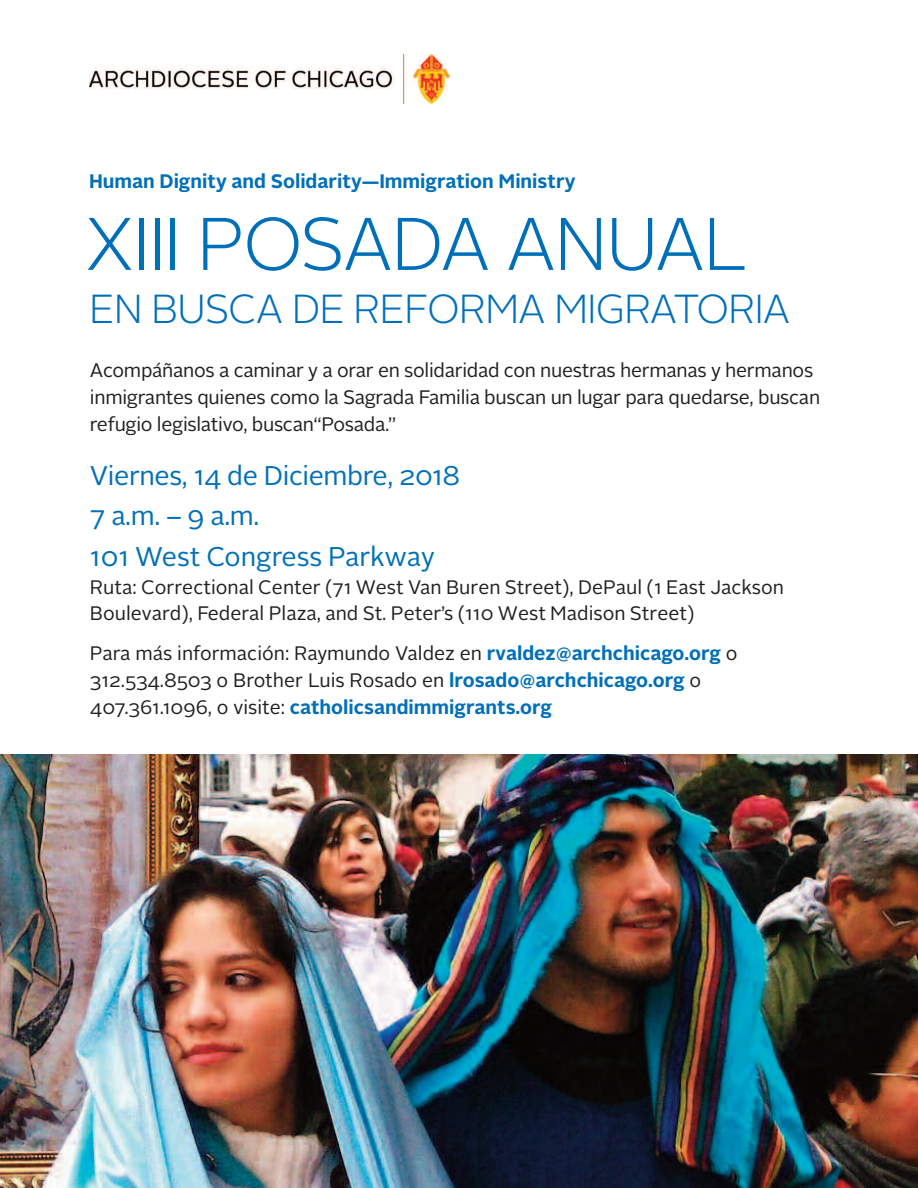
<style>
.page{position:relative;width:918px;height:1188px;background:#fff}
.page>*{position:absolute;margin:0;border:0;box-sizing:border-box;transform-origin:0 0}
.t1{font:300 74.25px "Alright Sans";letter-spacing:-.025em;color:#006fba}
.t2{font:300 40.5px "Alright Sans";letter-spacing:-.025em;color:#006fba}
.t3{font:27px/40.5px "Alright Sans";letter-spacing:-.015em;color:#006fba}
.t4{font:19.5px/27px "Alright Sans";letter-spacing:-.015em;color:#231f20}
.t5{font:700 19.5px "Alright Sans";color:#006fba}
.s1{font-weight:700;color:#006fba}
</style>
<div class="page">
<img style="left:90px;top:54px;width:360px;height:50px">
<img style="left:0;top:754px;width:918px;height:434px">
<p class="t5" style="left:89px;top:174px;width:488px">Human Dignity and Solidarity—Immigration Ministry</p>
<h1 class="t1" style="left:85px;top:218px;width:665px">XIII POSADA ANUAL</h1>
<h2 class="t2" style="left:89px;top:294px;width:703px">EN BUSCA DE REFORMA MIGRATORIA</h2>
<p class="t4" style="left:90px;top:358px;width:732px">Acompáñanos a caminar y a orar en solidaridad con nuestras hermanas y hermanos inmigrantes quienes como la Sagrada Familia buscan un lugar para quedarse, buscan refugio legislativo, buscan“Posada.”</p>
<h3 class="t3" style="left:90px;top:458px;width:372px">Viernes, 14 de Diciembre, 2018<br>7 a.m. – 9 a.m.<br>101 West Congress Parkway</h3>
<p class="t4" style="left:90px;top:577px;width:696px;line-height:25.5px">Ruta: Correctional Center (71 West Van Buren Street), DePaul (1 East Jackson<br>Boulevard), Federal Plaza, and St. Peter’s (110 West Madison Street)</p>
<p class="t4" style="left:90px;top:642px;width:649px">Para más información: Raymundo Valdez en <span class="s1">rvaldez@archchicago.org</span> o<br>312.534.8503 o Brother Luis Rosado en <span class="s1">lrosado@archchicago.org</span> o<br>407.361.1096, o visite: <span class="s1">catholicsandimmigrants.org</span></p>
</div>
